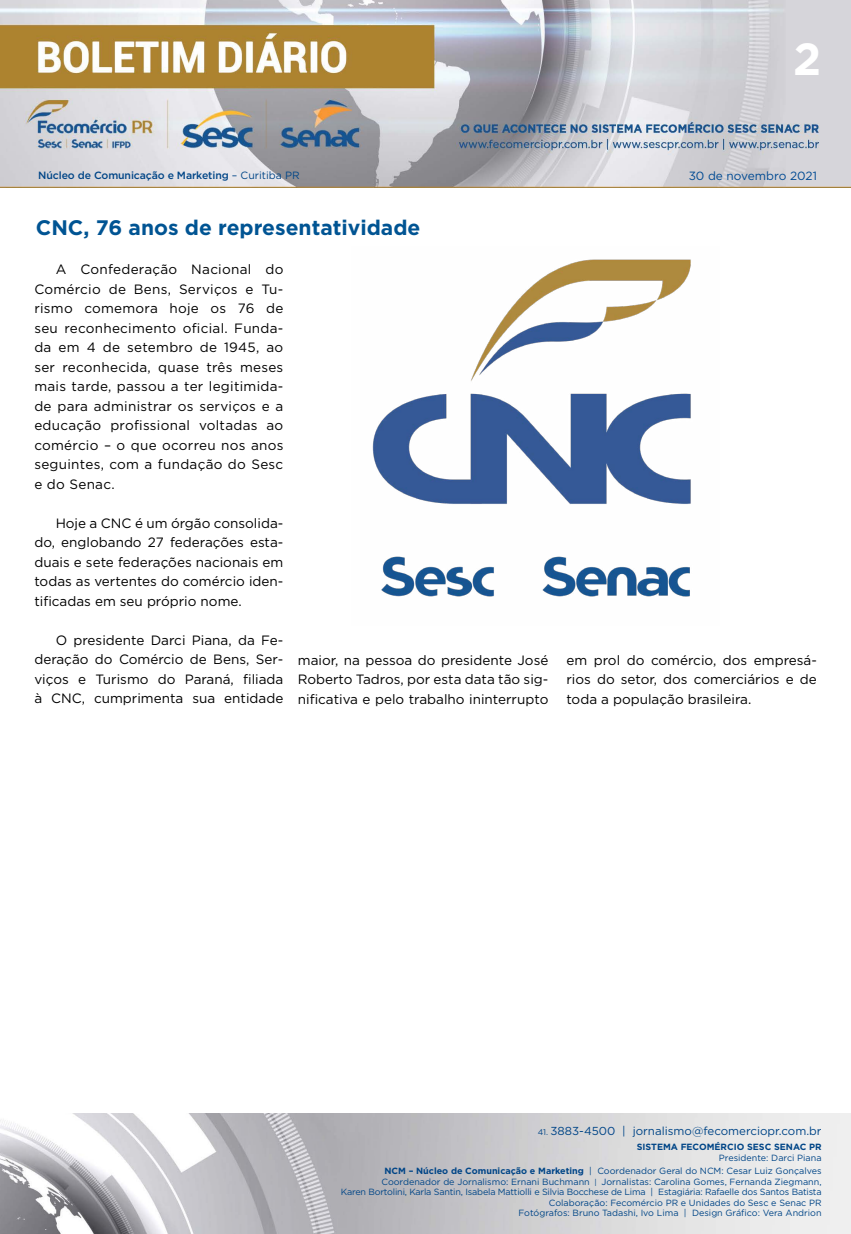
<style>
.page{position:relative;width:851px;height:1234px;background:#fff}
.page>*{position:absolute;margin:0;border:0;box-sizing:border-box;transform-origin:0 0}
.t1{font:700 45px "Gotham";color:#fff}
.t2{font:700 21px "Gotham";color:#005493}
.t3{font:13.5px/19.5px "Gotham";color:#000;text-align:justify}
.t4{font:11.85px "Gotham";color:#004a93}
.t5{font:11.55px "Gotham";color:#004587}
.t6{font:500 10.5px "Gotham";letter-spacing:-.01em;color:#004587}
.t7{font:9px/10.5px "Gotham";color:#004587;text-align:right}
.t8{font:700 9px "Gotham";color:#004587}
.s1{font-weight:400}
.s2{font-size:8.25px}
.s3{font-weight:700}
.s4{font-size:7.65px}
</style>
<div class="page">
<img style="left:0;top:0;width:850px;height:188px">
<img style="left:0;top:1113px;width:850px;height:120px">
<img style="left:372px;top:259px;width:319px;height:338px">
<h1 class="t1" style="left:793px;top:29px;width:30px">2</h1>
<p class="t6" style="left:38px;top:168px;width:263px">Núcleo de Comunicação e Marketing <span class="s1">– Curitiba PR</span></p>
<p class="t4" style="left:688px;top:168px;width:130px">30 de novembro 2021</p>
<h2 class="t2" style="left:36px;top:214px;width:386px">CNC, 76 anos de representatividade</h2>
<p class="t3" style="left:34px;top:259px;width:250px;text-indent:21px">A Confederação Nacional do Comércio de Bens, Serviços e Tu&shy;rismo comemora hoje os 76 de seu reconhecimento oficial. Funda&shy;da em 4 de setembro de 1945, ao ser reconhecida, quase três meses mais tarde, passou a ter legitimida&shy;de para administrar os serviços e a educação profissional voltadas ao comércio – o que ocorreu nos anos seguintes, com a fundação do Sesc e do Senac.</p>
<p class="t3" style="left:34px;top:513px;width:250px;text-indent:21px">Hoje a CNC é um órgão consolida&shy;do, englobando 27 federações esta&shy;duais e sete federações nacionais em todas as vertentes do comércio iden&shy;tificadas em seu próprio nome.</p>
<p class="t3" style="left:34px;top:630px;width:250px;text-indent:21px">O presidente Darci Piana, da Fe&shy;deração do Comércio de Bens, Ser&shy;viços e Turismo do Paraná, filiada à CNC, cumprimenta sua entidade</p>
<p class="t3" style="left:298px;top:649px;width:252px">maior, na pessoa do presidente José Roberto Tadros, por esta data tão sig&shy;nificativa e pelo trabalho ininterrupto</p>
<p class="t3" style="left:566px;top:649px;width:252px">em prol do comércio, dos empresá&shy;rios do setor, dos comerciários e de toda a população brasileira.</p>
<p class="t5" style="left:537px;top:1123px;width:285px"><span class="s2">41.</span> 3883-4500 | jornalismo@fecomerciopr.com.br</p>
<p class="t8" style="left:636px;top:1140px;width:186px">SISTEMA FECOMÉRCIO SESC SENAC PR</p>
<p class="t7" style="left:384px;top:1150px;width:438px;line-height:13.5px">Presidente: Darci Piana<br><span class="s3">NCM – Núcleo de Comunicação e Marketing</span> | Coordenador Geral do NCM: Cesar Luiz Gonçalves</p>
<p class="t7" style="left:341px;top:1175px;width:482px">Coordenador de Jornalismo: Ernani Buchmann <span class="s4">|</span> Jornalistas: Carolina Gomes, Fernanda Ziegmann,<br>Karen Bortolini, Karla Santin, Isabela Mattiolli e Silvia Bocchese de Lima | Estagiária: Rafaelle dos Santos Batista Colaboração: Fecomércio PR e Unidades do Sesc e Senac PR<br>Fotógrafos: Bruno Tadashi, Ivo Lima | Design Gráfico: Vera Andrion</p>
</div>
